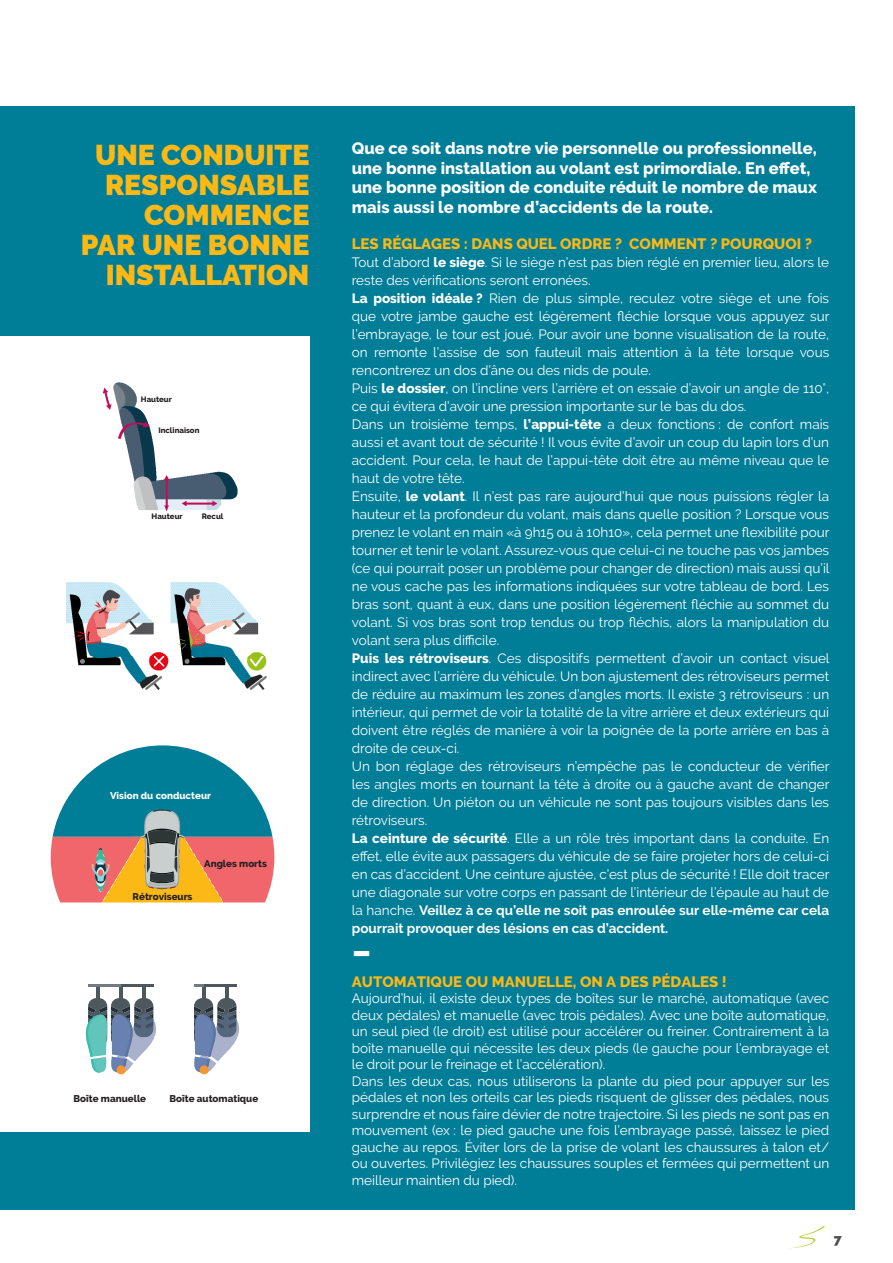
<style>
.page{position:relative;width:893px;height:1263px;background:#fff}
.page>*{position:absolute;margin:0;border:0;box-sizing:border-box;transform-origin:0 0}
.TXT{font:700 42px "Raleway";color:#fff}
.TXT-2{font:900 28.5px/30px "Raleway";color:#fcb814;text-align:right}
.TXT-3{font:800 16.5px/19.5px "Raleway";color:#fff}
.TXT-4{font:800 15px "Raleway";color:#fcb814}
.TXT-5{font:13.5px/18px "Raleway";color:#fff;text-align:justify}
.t1{font:900 13.5px "Raleway";color:#4b4c4d}
.t2{font:800 9.75px "Raleway";color:#231f20}
.t3{font:800 9.75px "Raleway";color:#fff}
.t4{font:800 7.8px "Raleway";color:#231f20}
.s1{font-weight:800}
.s2{font-weight:700}
</style>
<div class="page">
<div style="left:0;top:106px;width:855px;height:1104px;background:#007d97"></div>
<div style="left:0;top:337px;width:309px;height:795px;background:#fff"></div>
<img style="left:66px;top:583px;width:200px;height:107px">
<svg style="left:51px;top:745px;width:223px;height:157px"></svg>
<img style="left:104px;top:383px;width:134px;height:127px">
<svg style="left:86px;top:987px;width:70px;height:86px"></svg>
<hr style="left:142px;top:987px;width:4px;height:13px;background:#4c585e">
<hr style="left:88px;top:984px;width:33px;height:3px;background:#717b81">
<hr style="left:121px;top:984px;width:33px;height:3px;background:#4c585e">
<svg style="left:194px;top:984px;width:45px;height:89px"></svg>
<svg style="left:792px;top:1226px;width:33px;height:22px"></svg>
<p class="TXT-2" style="left:95px;top:140px;width:216px">UNE CONDUITE<br>RESPONSABLE<br>COMMENCE</p>
<p class="TXT-2" style="left:81px;top:230px;width:230px">PAR UNE BONNE<br>INSTALLATION</p>
<p class="t4" style="left:141px;top:395px;width:33px">Hauteur</p>
<p class="t4" style="left:158px;top:426px;width:43px">Inclinaison</p>
<p class="t4" style="left:152px;top:512px;width:33px">Hauteur</p>
<p class="t4" style="left:202px;top:512px;width:23px">Recul</p>
<p class="t3" style="left:110px;top:789px;width:102px">Vision du conducteur</p>
<p class="t2" style="left:133px;top:890px;width:61px">Rétroviseurs</p>
<p class="t2" style="left:204px;top:858px;width:64px">Angles morts</p>
<p class="t2" style="left:74px;top:1093px;width:74px">Boîte manuelle</p>
<p class="t2" style="left:170px;top:1093px;width:90px">Boîte automatique</p>
<p class="TXT-3" style="left:352px;top:139px;width:467px">Que ce soit dans notre vie personnelle ou professionnelle, une bonne installation au volant est primordiale. En effet, une bonne position de conduite réduit le nombre de maux mais aussi le nombre d’accidents de la route.</p>
<p class="TXT-4" style="left:352px;top:235px;width:462px">LES RÉGLAGES : DANS QUEL ORDRE ? COMMENT ? POURQUOI ?</p>
<p class="TXT-5" style="left:352px;top:253px;width:479px">Tout d’abord <span class="s1">le siège</span>. Si le siège n’est pas bien réglé en premier lieu, alors le reste des vérifications seront erronées.</p>
<p class="TXT-5" style="left:352px;top:289px;width:479px"><span class="s1">La position idéale ?</span> Rien de plus simple, reculez votre siège et une fois que votre jambe gauche est légèrement fléchie lorsque vous appuyez sur l’embrayage, le tour est joué. Pour avoir une bonne visualisation de la route, on remonte l’assise de son fauteuil mais attention à la tête lorsque vous rencontrerez un dos d’âne ou des nids de poule.</p>
<p class="TXT-5" style="left:352px;top:379px;width:479px">Puis <span class="s1">le dossier</span>, on l’incline vers l’arrière et on essaie d’avoir un angle de 110°, ce qui évitera d’avoir une pression importante sur le bas du dos.</p>
<p class="TXT-5" style="left:352px;top:415px;width:479px">Dans un troisième temps, <span class="s1">l’appui-tête</span> a deux fonctions : de confort mais aussi et avant tout de sécurité ! Il vous évite d’avoir un coup du lapin lors d’un accident. Pour cela, le haut de l’appui-tête doit être au même niveau que le haut de votre tête.</p>
<p class="TXT-5" style="left:352px;top:487px;width:479px">Ensuite, <span class="s1">le volant</span>. Il n’est pas rare aujourd’hui que nous puissions régler la hauteur et la profondeur du volant, mais dans quelle position ? Lorsque vous prenez le volant en main «à 9h15 ou à 10h10», cela permet une flexibilité pour tourner et tenir le volant. Assurez-vous que celui-ci ne touche pas vos jambes (ce qui pourrait poser un problème pour changer de direction) mais aussi qu’il ne vous cache pas les informations indiquées sur votre tableau de bord. Les bras sont, quant à eux, dans une position légèrement fléchie au sommet du volant. Si vos bras sont trop tendus ou trop fléchis, alors la manipulation du volant sera plus difficile.</p>
<p class="TXT-5" style="left:352px;top:649px;width:479px"><span class="s1">Puis les rétroviseurs</span>. Ces dispositifs permettent d’avoir un contact visuel indirect avec l’arrière du véhicule. Un bon ajustement des rétroviseurs permet de réduire au maximum les zones d’angles morts. Il existe 3 rétroviseurs : un intérieur, qui permet de voir la totalité de la vitre arrière et deux extérieurs qui doivent être réglés de manière à voir la poignée de la porte arrière en bas à droite de ceux-ci.</p>
<p class="TXT-5" style="left:352px;top:757px;width:479px">Un bon réglage des rétroviseurs n’empêche pas le conducteur de vérifier les angles morts en tournant la tête à droite ou à gauche avant de changer de direction. Un piéton ou un véhicule ne sont pas toujours visibles dans les rétroviseurs.</p>
<p class="TXT-5" style="left:352px;top:829px;width:479px"><span class="s1">La ceinture de sécurité</span>. Elle a un rôle très important dans la conduite. En effet, elle évite aux passagers du véhicule de se faire projeter hors de celui-ci en cas d’accident. Une ceinture ajustée, c’est plus de sécurité ! Elle doit tracer une diagonale sur votre corps en passant de l’intérieur de l’épaule au haut de la hanche. <span class="s2">Veillez à ce qu’elle ne soit pas enroulée sur elle-même car cela pourrait provoquer des lésions en cas d’accident.</span></p>
<p class="TXT" style="left:352px;top:912px;width:21px">_</p>
<p class="TXT-4" style="left:352px;top:973px;width:376px">AUTOMATIQUE OU MANUELLE, ON A DES PÉDALES !</p>
<p class="TXT-5" style="left:352px;top:990px;width:479px;line-height:16.5px">Aujourd’hui, il existe deux types de boîtes sur le marché, automatique (avec deux pédales) et manuelle (avec trois pédales). Avec une boîte automatique, un seul pied (le droit) est utilisé pour accélérer ou freiner. Contrairement à la boîte manuelle qui nécessite les deux pieds (le gauche pour l’embrayage et le droit pour le freinage et l’accélération).</p>
<p class="TXT-5" style="left:352px;top:1073px;width:479px;line-height:16.5px">Dans les deux cas, nous utiliserons la plante du pied pour appuyer sur les pédales et non les orteils car les pieds risquent de glisser des pédales, nous surprendre et nous faire dévier de notre trajectoire. Si les pieds ne sont pas en mouvement (ex : le pied gauche une fois l’embrayage passé, laissez le pied gauche au repos. Éviter lors de la prise de volant les chaussures à talon et/ ou ouvertes. Privilégiez les chaussures souples et fermées qui permettent un meilleur maintien du pied).</p>
<p class="t1" style="left:834px;top:1231px;width:10px">7</p>
</div>
